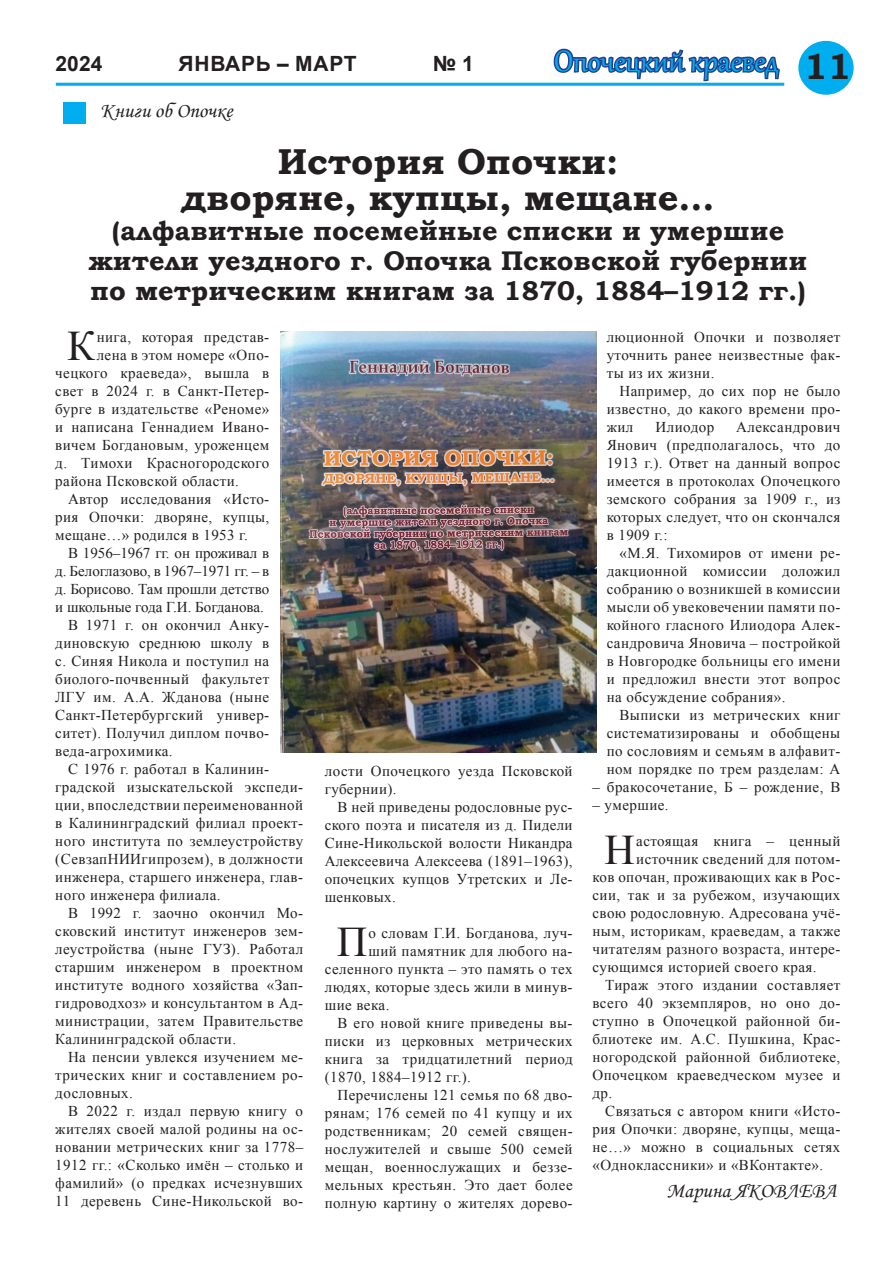
<style>
.page{position:relative;width:893px;height:1263px;background:#fff}
.page>*{position:absolute;margin:0;border:0;box-sizing:border-box;transform-origin:0 0}
.t1{font:42.15px "Times New Roman";color:#231f20}
.t2{font:700 36px/36px "Bookman Old Style";color:#231f20;text-align:center}
.t3{font:36px "Gabriola";color:#00aeef}
.t4{font:700 27px/30px "Bookman Old Style";color:#231f20;text-align:center}
.t5{font:21px "Monotype Corsiva";color:#231f20}
.t6{font:700 21px "Arial";letter-spacing:.035em;color:#231f20}
.t7{font:15px/18px "Times New Roman";letter-spacing:.03em;color:#231f20;text-align:justify}
.t8{font:15px "Times New Roman";color:#231f20}
.s1{font-family:"Bookman Old Style";font-weight:700;color:#231f20}
</style>
<div class="page">
<svg style="left:552px;top:48px;width:229px;height:35px"></svg>
<div style="left:798px;top:41px;width:56px;height:54px;background:#00aeef;border-radius:50%"></div>
<hr style="left:56px;top:83px;width:728px;height:3px;background:#00aeef">
<div style="left:64px;top:102px;width:22px;height:21px;background:#00aeef"></div>
<img style="left:281px;top:332px;width:316px;height:421px">
<h3 class="t6" style="left:56px;top:49px;width:48px">2024</h3>
<h3 class="t6" style="left:179px;top:49px;width:180px">ЯНВАРЬ – МАРТ</h3>
<h3 class="t6" style="left:433px;top:49px;width:42px">№ 1</h3>
<h2 class="t3" style="left:554px;top:37px;width:299px">Опочецкий краевед <span class="s1">11</span></h2>
<h3 class="t5" style="left:100px;top:98px;width:134px">Книги об Опочке</h3>
<h2 class="t2" style="left:182px;top:143px;width:535px">История Опочки:<br>дворяне, купцы, мещане…</h2>
<h3 class="t4" style="left:89px;top:215px;width:720px">(алфавитные посемейные списки и умершие жители уездного г. Опочка Псковской губернии по метрическим книгам за 1870, 1884–1912 гг.)</h3>
<h1 class="t1" style="left:67px;top:316px;width:30px">К</h1>
<p class="t7" style="left:97px;top:328px;width:174px">нига, которая представ-</p>
<p class="t7" style="left:97px;top:346px;width:174px">лена в этом номере «Опо-</p>
<p class="t7" style="left:55px;top:364px;width:216px">чецкого краеведа», вышла в</p>
<p class="t7" style="left:55px;top:382px;width:216px">свет в 2024 г. в Санкт-Петер-</p>
<p class="t7" style="left:55px;top:400px;width:216px">бурге в издательстве «Реноме»</p>
<p class="t7" style="left:55px;top:418px;width:216px">и написана Геннадием Ивано-</p>
<p class="t7" style="left:55px;top:436px;width:216px">вичем Богдановым, уроженцем</p>
<p class="t7" style="left:55px;top:454px;width:216px">д. Тимохи Красногородского</p>
<p class="t7" style="left:55px;top:472px;width:185px">района Псковской области.</p>
<p class="t7" style="left:68px;top:490px;width:203px">Автор исследования «Исто-</p>
<p class="t7" style="left:55px;top:508px;width:216px">рия Опочки: дворяне, купцы,</p>
<p class="t7" style="left:55px;top:526px;width:194px">мещане…» родился в 1953 г.</p>
<p class="t8" style="left:68px;top:543px;width:203px">В 1956–1967 гг. он проживал в</p>
<p class="t8" style="left:55px;top:561px;width:216px">д. Белоглазово, в 1967–1971 гг. – в</p>
<p class="t8" style="left:55px;top:579px;width:216px">д. Борисово. Там прошли детство</p>
<p class="t8" style="left:55px;top:597px;width:210px">и школьные года Г.И. Богданова.</p>
<p class="t7" style="left:68px;top:616px;width:203px">В 1971 г. он окончил Анку-</p>
<p class="t7" style="left:55px;top:634px;width:216px">диновскую среднюю школу в</p>
<p class="t7" style="left:55px;top:652px;width:216px">с. Синяя Никола и поступил на</p>
<p class="t7" style="left:55px;top:670px;width:216px">биолого-почвенный факультет</p>
<p class="t7" style="left:55px;top:688px;width:216px">ЛГУ им. А.А. Жданова (ныне</p>
<p class="t7" style="left:55px;top:706px;width:216px">Санкт-Петербургский универ-</p>
<p class="t7" style="left:55px;top:724px;width:216px">ситет). Получил диплом почво-</p>
<p class="t7" style="left:55px;top:742px;width:119px">веда-агрохимика.</p>
<p class="t7" style="left:68px;top:760px;width:203px">С 1976 г. работал в Калинин-</p>
<p class="t7" style="left:55px;top:778px;width:249px">градской изыскательской экспеди-</p>
<p class="t7" style="left:55px;top:796px;width:249px">ции, впоследствии переименованной</p>
<p class="t7" style="left:55px;top:814px;width:249px">в Калининградский филиал проект-</p>
<p class="t7" style="left:55px;top:832px;width:249px">ного института по землеустройству</p>
<p class="t7" style="left:55px;top:850px;width:249px">(СевзапНИИгипрозем), в должности</p>
<p class="t7" style="left:55px;top:868px;width:249px">инженера, старшего инженера, глав-</p>
<p class="t7" style="left:55px;top:886px;width:167px">ного инженера филиала.</p>
<p class="t7" style="left:68px;top:904px;width:237px">В 1992 г. заочно окончил Мо-</p>
<p class="t7" style="left:55px;top:922px;width:249px">сковский институт инженеров зем-</p>
<p class="t7" style="left:55px;top:940px;width:249px">леустройства (ныне ГУЗ). Работал</p>
<p class="t7" style="left:55px;top:958px;width:249px">старшим инженером в проектном</p>
<p class="t7" style="left:55px;top:976px;width:249px">институте водного хозяйства «Зап-</p>
<p class="t7" style="left:55px;top:994px;width:249px">гидроводхоз» и консультантом в Ад-</p>
<p class="t7" style="left:55px;top:1012px;width:249px">министрации, затем Правительстве</p>
<p class="t7" style="left:55px;top:1030px;width:182px">Калининградской области.</p>
<p class="t7" style="left:68px;top:1048px;width:237px">На пенсии увлекся изучением ме-</p>
<p class="t7" style="left:55px;top:1066px;width:249px">трических книг и составлением ро-</p>
<p class="t7" style="left:55px;top:1084px;width:79px">дословных.</p>
<p class="t7" style="left:68px;top:1102px;width:237px">В 2022 г. издал первую книгу о</p>
<p class="t7" style="left:55px;top:1120px;width:249px">жителях своей малой родины на ос-</p>
<p class="t7" style="left:55px;top:1138px;width:249px">новании метрических книг за 1778–</p>
<p class="t7" style="left:55px;top:1156px;width:249px">1912 гг.: «Сколько имён – столько и</p>
<p class="t7" style="left:55px;top:1174px;width:249px">фамилий» (о предках исчезнувших</p>
<p class="t7" style="left:55px;top:1192px;width:249px">11 деревень Сине-Никольской во-</p>
<p class="t7" style="left:325px;top:761px;width:249px">лости Опочецкого уезда Псковской губернии).</p>
<p class="t7" style="left:325px;top:797px;width:249px;text-indent:13px">В ней приведены родословные рус&shy;ского поэта и писателя из д. Пидели Сине-Никольской волости Никандра Алексеевича Алексеева (1891–1963), опочецких купцов Утретских и Ле&shy;шенковых.</p>
<h1 class="t1" style="left:337px;top:912px;width:32px">П</h1>
<p class="t7" style="left:368px;top:923px;width:206px">о словам Г.И. Богданова, луч-</p>
<p class="t7" style="left:368px;top:941px;width:206px">ший памятник для любого на-</p>
<p class="t7" style="left:325px;top:959px;width:249px">селенного пункта – это память о тех</p>
<p class="t7" style="left:325px;top:977px;width:249px">людях, которые здесь жили в минув-</p>
<p class="t7" style="left:325px;top:995px;width:66px">шие века.</p>
<p class="t7" style="left:337px;top:1013px;width:237px">В его новой книге приведены вы-</p>
<p class="t7" style="left:325px;top:1031px;width:249px">писки из церковных метрических</p>
<p class="t7" style="left:325px;top:1049px;width:249px">книга за тридцатилетний период</p>
<p class="t7" style="left:325px;top:1067px;width:148px">(1870, 1884–1912 гг.).</p>
<p class="t7" style="left:337px;top:1085px;width:237px">Перечислены 121 семья по 68 дво-</p>
<p class="t7" style="left:325px;top:1103px;width:249px">рянам; 176 семей по 41 купцу и их</p>
<p class="t7" style="left:325px;top:1121px;width:249px">родственникам; 20 семей священ-</p>
<p class="t7" style="left:325px;top:1139px;width:249px">нослужителей и свыше 500 семей</p>
<p class="t7" style="left:325px;top:1157px;width:249px">мещан, военнослужащих и беззе-</p>
<p class="t7" style="left:325px;top:1175px;width:249px">мельных крестьян. Это дает более</p>
<p class="t7" style="left:325px;top:1193px;width:249px">полную картину о жителях дорево-</p>
<p class="t7" style="left:607px;top:328px;width:235px">люционной Опочки и позволяет уточнить ранее неизвестные фак&shy;ты из их жизни.</p>
<p class="t7" style="left:607px;top:382px;width:235px;text-indent:13px">Например, до сих пор не было известно, до какого времени про&shy;жил</p>
<p class="t7" style="left:607px;top:418px;width:235px;text-indent:130px">Александрович Янович (предполагалось, что до 1913 г.). Ответ на данный вопрос имеется в протоколах Опочецкого земского собрания за 1909 г., из которых следует, что он скончался в 1909 г.:</p>
<p class="t7" style="left:607px;top:544px;width:235px;text-indent:13px">«М.Я. Тихомиров от имени ре&shy;дакционной комиссии доложил собранию о возникшей в комиссии мысли об увековечении памяти по&shy;койного гласного Илиодора Алек&shy;сандровича Яновича – постройкой в Новгородке больницы его имени и предложил внести этот вопрос на обсуждение собрания».</p>
<p class="t7" style="left:607px;top:706px;width:235px;text-indent:13px">Выписки из метрических книг систематизированы и обобщены по сословиям и семьям в алфавит&shy;ном порядке по трем разделам: А</p>
<p class="t7" style="left:592px;top:778px;width:249px">– бракосочетание, Б – рождение, В</p>
<p class="t7" style="left:592px;top:796px;width:78px">– умершие.</p>
<h1 class="t1" style="left:604px;top:820px;width:32px">Н</h1>
<p class="t7" style="left:636px;top:832px;width:206px">астоящая книга – ценный</p>
<p class="t7" style="left:655px;top:418px;width:60px">Илиодор</p>
<p class="t7" style="left:636px;top:850px;width:206px">источник сведений для потом-</p>
<p class="t7" style="left:592px;top:868px;width:249px">ков опочан, проживающих как в Рос-</p>
<p class="t7" style="left:592px;top:886px;width:249px">сии, так и за рубежом, изучающих</p>
<p class="t7" style="left:592px;top:904px;width:249px">свою родословную. Адресована учё-</p>
<p class="t7" style="left:592px;top:922px;width:249px">ным, историкам, краеведам, а также</p>
<p class="t7" style="left:592px;top:940px;width:249px">читателям разного возраста, интере-</p>
<p class="t7" style="left:592px;top:958px;width:226px">сующимся историей своего края.</p>
<p class="t7" style="left:605px;top:976px;width:237px">Тираж этого издании составляет</p>
<p class="t7" style="left:592px;top:994px;width:249px">всего 40 экземпляров, но оно до-</p>
<p class="t7" style="left:592px;top:1012px;width:249px">ступно в Опочецкой районной би-</p>
<p class="t7" style="left:592px;top:1030px;width:249px">блиотеке им. А.С. Пушкина, Крас-</p>
<p class="t7" style="left:592px;top:1048px;width:249px">ногородской районной библиотеке,</p>
<p class="t7" style="left:592px;top:1066px;width:249px">Опочецком краеведческом музее и</p>
<p class="t7" style="left:592px;top:1084px;width:21px">др.</p>
<p class="t7" style="left:605px;top:1102px;width:237px">Связаться с автором книги «Исто-</p>
<p class="t7" style="left:592px;top:1120px;width:249px">рия Опочки: дворяне, купцы, меща-</p>
<p class="t7" style="left:592px;top:1138px;width:249px">не…» можно в социальных сетях</p>
<p class="t7" style="left:592px;top:1156px;width:232px">«Одноклассники» и «ВКонтакте».</p>
<h3 class="t5" style="left:666px;top:1178px;width:172px">Марина ЯКОВЛЕВА</h3>
</div>
